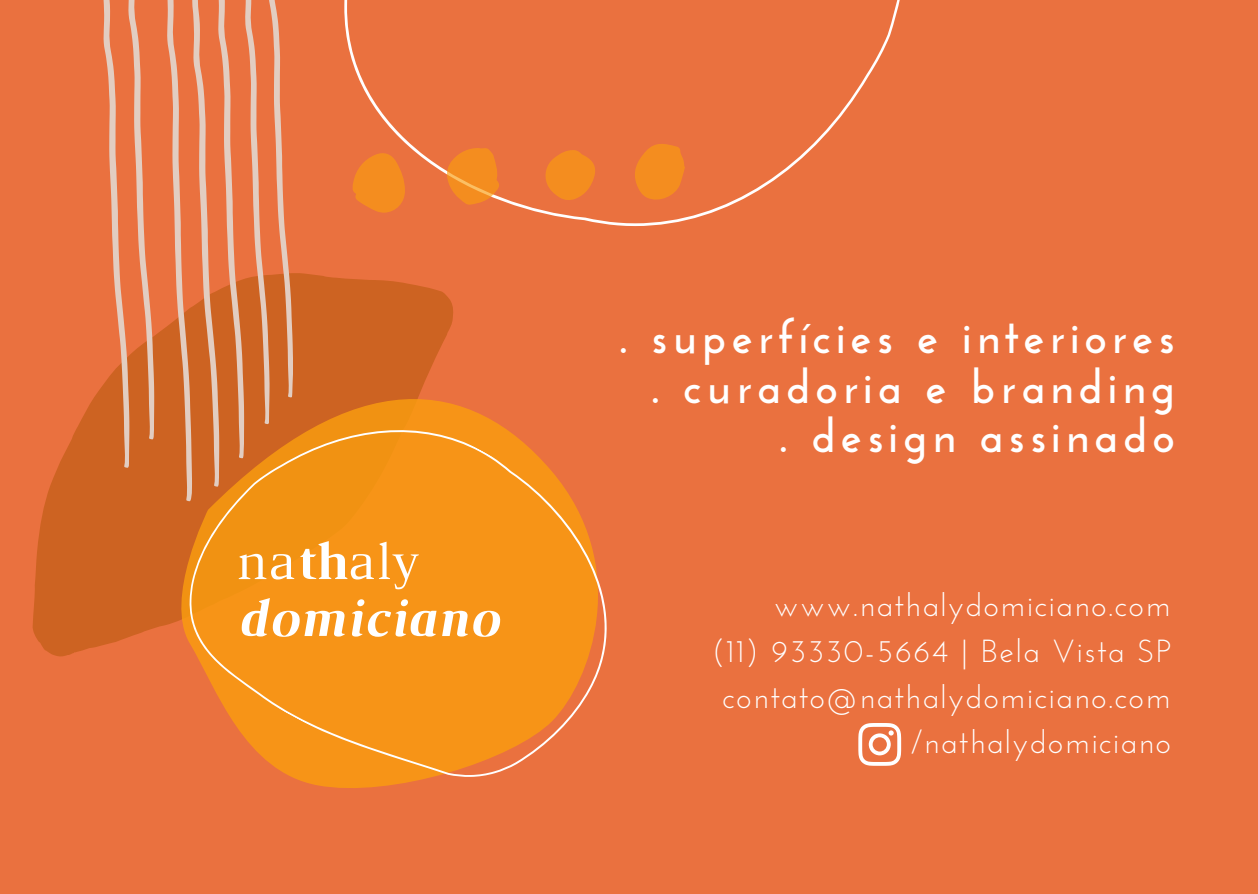
<style>
.page{position:relative;width:1258px;height:894px;background:#fff}
.page>*{position:absolute;margin:0;border:0;box-sizing:border-box;transform-origin:0 0}
.t1{font:italic 700 54px/57px "Luthier";color:#fff}
.t2{font:700 47.4px "Josefin Sans";letter-spacing:.1em;color:#fff}
.t3{font:31.8px "Josefin Sans";letter-spacing:.05em;color:#fff}
.s1{font-weight:400;font-style:normal}
.s2{font-style:normal}
</style>
<div class="page">
<div style="left:0;top:0;width:1258px;height:893px;background:#ea713f"></div>
<svg style="left:32px;top:273px;width:421px;height:384px;fill:#cd6322"></svg>
<svg style="left:149px;top:353px;width:458px;height:435px;fill:#f79417"></svg>
<svg style="left:344px;top:0;width:556px;height:226px"></svg>
<svg style="left:352px;top:142px;width:333px;height:70px"></svg>
<svg style="left:90px;top:0;width:213px;height:501px"></svg>
<svg style="left:858px;top:723px;width:43px;height:42px"></svg>
<p class="t1" style="left:235px;top:537px;width:262px"><span class="s1">na</span><span class="s2">th</span><span class="s1">aly </span>domiciano</p>
<p class="t2" style="left:619px;top:317px;width:557px">. superfícies e interiores</p>
<p class="t2" style="left:652px;top:367px;width:525px">. curadoria e branding</p>
<p class="t2" style="left:780px;top:416px;width:397px">. design assinado</p>
<p class="t3" style="left:774px;top:592px;width:398px">www.nathalydomiciano.com</p>
<p class="t3" style="left:711px;top:637px;width:461px">(11) 93330-5664 | Bela Vista SP</p>
<p class="t3" style="left:722px;top:683px;width:450px">contato@nathalydomiciano.com</p>
<p class="t3" style="left:911px;top:729px;width:261px">/nathalydomiciano</p>
</div>
